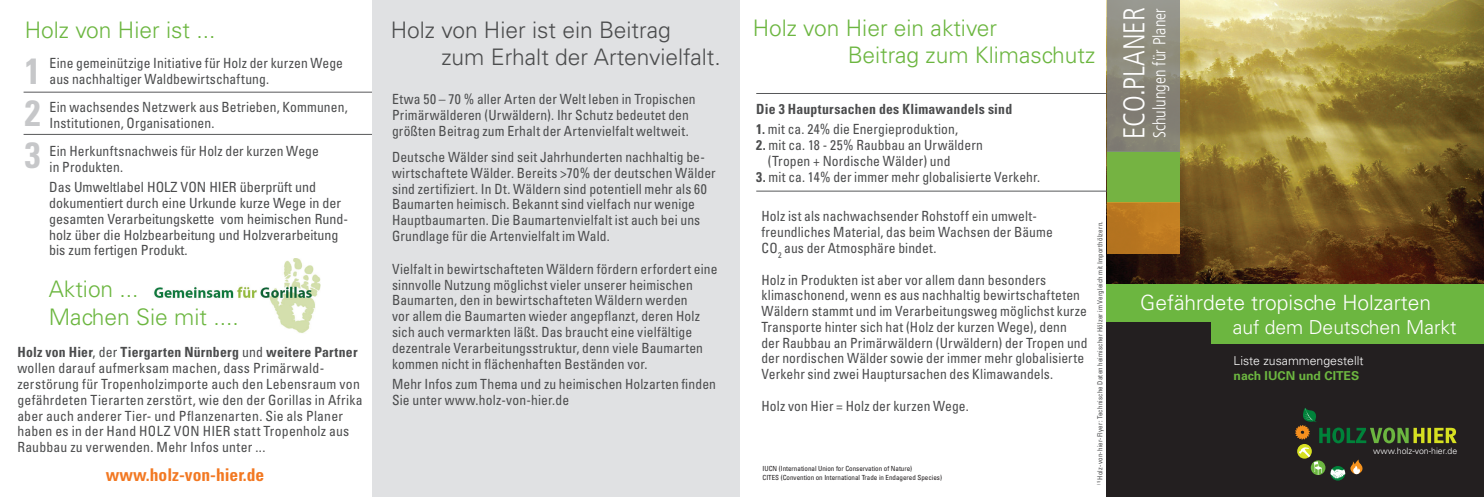
<style>
.page{position:relative;width:1484px;height:497px;background:#fff}
.page>*{position:absolute;margin:0;border:0;box-sizing:border-box;transform-origin:0 0}
.t1{font:700 condensed 36.4px/42px "Univers LT Std";color:#c6c7c9;text-align:justify}
.t2{font:300 condensed 30.1px "Frutiger LT Std";color:#fff;scale:.93 1}
.t3{font:300 22.75px/27.3px "Univers LT Std";color:#6cb640}
.t4{font:300 22.75px/27.3px "Univers LT Std";color:#4b4c4d}
.t5{font:300 21px "Univers LT Std";color:#fff}
.t6{font:300 19.25px "Univers LT Std";color:#fff}
.t7{font:700 condensed 17.5px "Univers LT Std";color:#f27822}
.t8{font:300 condensed 17.5px "Frutiger LT Std";color:#fff;scale:.93 1}
.t9{font:condensed 14px/15.8px "Univers LT Std";letter-spacing:.01em;color:#4b4c4d}
.t10{font:700 condensed 14px "Univers LT Std";letter-spacing:.015em;color:#4b4c4d}
.t11{font:300 12.25px "Univers LT Std";color:#fff}
.t12{font:700 12.25px "Univers LT Std";color:#6cb640}
.t13{font:300 8.75px "Univers LT Std";color:#fff}
.t14{font:condensed 7px/8.8px "Univers LT Std";color:#231f20}
.t15{font:condensed 7px "Univers LT Std";letter-spacing:.03em;color:#4b4c4d}
.s1{font-weight:700}
</style>
<div class="page">
<hr style="left:24px;top:92px;width:355px;height:1px;background:#57585a">
<hr style="left:24px;top:134px;width:353px;height:1px;background:#57585a">
<div style="left:1106px;top:0;width:377px;height:496px;background:#231f20"></div>
<div style="left:372px;top:0;width:367px;height:496px;background:#e0e1e3"></div>
<img style="left:1106px;top:0;width:377px;height:283px">
<div style="left:1106px;top:283px;width:377px;height:38px;background:#6cb640"></div>
<div style="left:1211px;top:313px;width:272px;height:30px;background:#6cb640"></div>
<svg style="left:1330px;top:465px;width:14px;height:15px"></svg>
<svg style="left:1295px;top:408px;width:161px;height:70px"></svg>
<hr style="left:756px;top:190px;width:350px;height:1px;background:#57585a">
<hr style="left:756px;top:93px;width:350px;height:1px;background:#57585a">
<img style="left:154px;top:258px;width:167px;height:75px">
<div style="left:1106px;top:151px;width:73px;height:51px;background:#75b342"></div>
<div style="left:1106px;top:0;width:73px;height:151px;background:linear-gradient(to bottom,#97978b,#7f7a6e)"></div>
<div style="left:1106px;top:202px;width:73px;height:51px;background:#bc7820"></div>
<h3 class="t3" style="left:25px;top:16px;width:192px">Holz von Hier ist ...</h3>
<h1 class="t1" style="left:25px;top:50px;width:17px">1<br>2<br>3</h1>
<p class="t9" style="left:50px;top:55px;width:295px">Eine gemeinützige Initiative für Holz der kurzen Wege aus nachhaltiger Waldbewirtschaftung.</p>
<p class="t9" style="left:50px;top:99px;width:299px">Ein wachsendes Netzwerk aus Betrieben, Kommunen,<br>Institutionen, Organisationen.</p>
<p class="t9" style="left:50px;top:142px;width:271px">Ein Herkunftsnachweis für Holz der kurzen Wege in Produkten.</p>
<p class="t9" style="left:49px;top:179px;width:300px">Das Umweltlabel HOLZ VON HIER überprüft und dokumentiert durch eine Urkunde kurze Wege in der gesamten Verarbeitungskette vom heimischen Rund&shy;holz über die Holzbearbeitung und Holzverarbeitung bis zum fertigen Produkt.</p>
<h3 class="t3" style="left:49px;top:275px;width:191px">Aktion ...<br>Machen Sie mit ....</h3>
<p class="t9" style="left:17px;top:344px;width:347px"><span class="s1">Holz von Hier</span>, der <span class="s1">Tiergarten Nürnberg</span> und <span class="s1">weitere Partner </span>wollen darauf aufmerksam machen, dass Primärwald&shy;zerstörung für Tropenholzimporte auch den Lebensraum von gefährdeten Tierarten zerstört, wie den der Gorillas in Afrika aber auch anderer Tier- und Pflanzenarten. Sie als Planer haben es in der Hand HOLZ VON HIER statt Tropenholz aus Raubbau zu verwenden. Mehr Infos unter ...</p>
<p class="t7" style="left:106px;top:463px;width:160px">www.holz-von-hier.de</p>
<h3 class="t4" style="left:441px;top:16px;width:281px;text-indent:-51px">Holz von Hier ist ein Beitrag<br>zum Erhalt der Artenvielfalt.</h3>
<p class="t9" style="left:392px;top:91px;width:305px">Etwa 50 – 70 % aller Arten der Welt leben in Tropischen<br>Primärwälderen (Urwäldern). Ihr Schutz bedeutet den größten Beitrag zum Erhalt der Artenvielfalt weltweit.</p>
<p class="t9" style="left:392px;top:149px;width:325px">Deutsche Wälder sind seit Jahrhunderten nachhaltig be&shy;wirtschaftete Wälder. Bereits &gt;70% der deutschen Wälder sind zertifiziert. In Dt. Wäldern sind potentiell mehr als 60<br>Baumarten heimisch. Bekannt sind vielfach nur wenige Hauptbaumarten. Die Baumartenvielfalt ist auch bei uns Grundlage für die Artenvielfalt im Wald.</p>
<p class="t9" style="left:392px;top:260px;width:327px">Vielfalt in bewirtschafteten Wäldern fördern erfordert eine sinnvolle Nutzung möglichst vieler unserer heimischen Baumarten, den in bewirtschafteten Wäldern werden<br>vor allem die Baumarten wieder angepflanzt, deren Holz sich auch vermarkten läßt. Das braucht eine vielfältige dezentrale Verarbeitungsstruktur, denn viele Baumarten kommen nicht in flächenhaften Beständen vor.</p>
<p class="t9" style="left:392px;top:376px;width:325px">Mehr Infos zum Thema und zu heimischen Holzarten finden<br>Sie unter www.holz-von-hier.de</p>
<h3 class="t3" style="left:847px;top:14px;width:249px;text-indent:-95px">Holz von Hier ein aktiver<br>Beitrag zum Klimaschutz</h3>
<p class="t10" style="left:756px;top:100px;width:257px">Die 3 Hauptursachen des Klimawandels sind</p>
<p class="t9" style="left:756px;top:121px;width:203px"><span class="s1">1.</span> mit ca. 24% die Energieproduktion,</p>
<p class="t9" style="left:767px;top:137px;width:217px;text-indent:-12px"><span class="s1">2.</span> mit ca. 18 - 25% Raubbau an Urwäldern (Tropen + Nordische Wälder) und</p>
<p class="t9" style="left:756px;top:168px;width:285px"><span class="s1">3.</span> mit ca. 14% der immer mehr globalisierte Verkehr.</p>
<p class="t9" style="left:761px;top:208px;width:293px">Holz ist als nachwachsender Rohstoff ein umwelt&shy;freundliches Material, das beim Wachsen der Bäume<br>CO<sub>2</sub> aus der Atmosphäre bindet.</p>
<p class="t9" style="left:761px;top:271px;width:328px">Holz in Produkten ist aber vor allem dann besonders klimaschonend, wenn es aus nachhaltig bewirtschafteten Wäldern stammt und im Verarbeitungsweg möglichst kurze Transporte hinter sich hat (Holz der kurzen Wege), denn der Raubbau an Primärwäldern (Urwäldern) der Tropen und der nordischen Wälder sowie der immer mehr globalisierte Verkehr sind zwei Hauptursachen des Klimawandels.</p>
<p class="t9" style="left:761px;top:397px;width:209px">Holz von Hier = Holz der kurzen Wege.</p>
<p class="t14" style="left:762px;top:463px;width:181px">IUCN (International Union for Conservation of Nature)<br>CITES (Convention on International Trade in Endagered Species)</p>
<p class="t15" style="left:1095px;top:484px;width:264px;rotate:-90deg"><sup>(1)</sup> Holz-von-hier-Flyer: Technische Daten heimischer Hölzer im Vergleich mit Importhölzern.</p>
<h2 class="t2" style="left:1117px;top:139px;width:144px;rotate:-90deg">ECO.PLANER</h2>
<p class="t8" style="left:1149px;top:138px;width:141px;rotate:-90deg">Schulungen für Planer</p>
<h3 class="t5" style="left:1140px;top:289px;width:292px">Gefährdete tropische Holzarten</h3>
<h3 class="t6" style="left:1232px;top:315px;width:225px">auf dem Deutschen Markt</h3>
<p class="t11" style="left:1233px;top:353px;width:132px">Liste zusammengestellt</p>
<p class="t12" style="left:1233px;top:368px;width:127px">nach IUCN und CITES</p>
<p class="t13" style="left:1372px;top:444px;width:86px">www.holz-von-hier.de</p>
</div>
